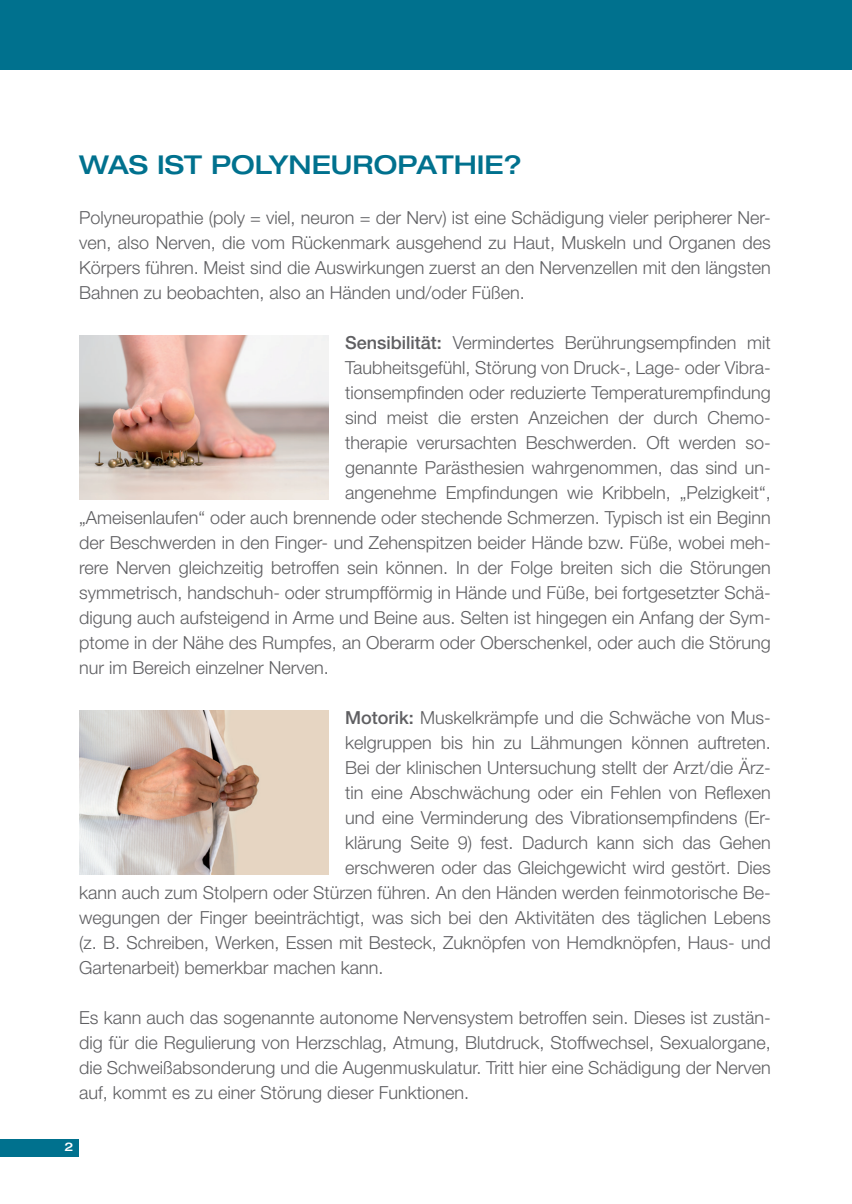
<style>
.page{position:relative;width:852px;height:1204px;background:#fff}
.page>*{position:absolute;margin:0;border:0;box-sizing:border-box;transform-origin:0 0}
.t1{font:500 expanded 26px "Helvetica Neue LT Pro";color:#00718e}
.t2{font:300 18px/25px "Helvetica Neue LT Pro";color:#5f5f62;text-align:justify}
.t3{font:500 expanded 12px "Helvetica Neue LT Pro";color:#fff}
.s1{font-weight:500}
</style>
<div class="page">
<div style="left:0;top:0;width:852px;height:70px;background:#00718e"></div>
<div style="left:0;top:1139px;width:79px;height:17px;background:#00718e"></div>
<img style="left:79px;top:335px;width:249px;height:164px">
<img style="left:79px;top:710px;width:249px;height:164px">
<h1 class="t1" style="left:79px;top:149px;width:444px">WAS IST POLYNEUROPATHIE?</h1>
<p class="t2" style="left:79px;top:205px;width:693px">Polyneuropathie (poly = viel, neuron = der Nerv) ist eine Schädigung vieler peripherer Ner&shy;ven, also Nerven, die vom Rückenmark ausgehend zu Haut, Muskeln und Organen des Körpers führen. Meist sind die Auswirkungen zuerst an den Nervenzellen mit den längsten Bahnen zu beobachten, also an Händen und/oder Füßen.</p>
<p class="t2" style="left:345px;top:330px;width:427px"><span class="s1">Sensibilität:</span> Vermindertes Berührungsempfinden mit</p>
<p class="t2" style="left:345px;top:355px;width:427px">Taubheitsgefühl, Störung von Druck-, Lage- oder Vibra-</p>
<p class="t2" style="left:345px;top:380px;width:427px">tionsempfinden oder reduzierte Temperaturempfindung</p>
<p class="t2" style="left:345px;top:405px;width:427px">sind meist die ersten Anzeichen der durch Chemo-</p>
<p class="t2" style="left:345px;top:430px;width:427px">therapie verursachten Beschwerden. Oft werden so-</p>
<p class="t2" style="left:345px;top:455px;width:427px">genannte Parästhesien wahrgenommen, das sind un-</p>
<p class="t2" style="left:345px;top:480px;width:427px">angenehme Empfindungen wie Kribbeln, „Pelzigkeit“,</p>
<p class="t2" style="left:79px;top:505px;width:693px">„Ameisenlaufen“ oder auch brennende oder stechende Schmerzen. Typisch ist ein Beginn</p>
<p class="t2" style="left:79px;top:530px;width:693px">der Beschwerden in den Finger- und Zehenspitzen beider Hände bzw. Füße, wobei meh-</p>
<p class="t2" style="left:79px;top:555px;width:693px">rere Nerven gleichzeitig betroffen sein können. In der Folge breiten sich die Störungen</p>
<p class="t2" style="left:79px;top:580px;width:693px">symmetrisch, handschuh- oder strumpfförmig in Hände und Füße, bei fortgesetzter Schä-</p>
<p class="t2" style="left:79px;top:605px;width:693px">digung auch aufsteigend in Arme und Beine aus. Selten ist hingegen ein Anfang der Sym-</p>
<p class="t2" style="left:79px;top:630px;width:693px">ptome in der Nähe des Rumpfes, an Oberarm oder Oberschenkel, oder auch die Störung</p>
<p class="t2" style="left:79px;top:655px;width:251px">nur im Bereich einzelner Nerven.</p>
<p class="t2" style="left:345px;top:705px;width:427px"><span class="s1">Motorik:</span> Muskelkrämpfe und die Schwäche von Mus-</p>
<p class="t2" style="left:345px;top:730px;width:427px">kelgruppen bis hin zu Lähmungen können auftreten.</p>
<p class="t2" style="left:345px;top:755px;width:427px">Bei der klinischen Untersuchung stellt der Arzt/die Ärz-</p>
<p class="t2" style="left:345px;top:780px;width:427px">tin eine Abschwächung oder ein Fehlen von Reflexen</p>
<p class="t2" style="left:345px;top:805px;width:427px">und eine Verminderung des Vibrationsempfindens (Er-</p>
<p class="t2" style="left:345px;top:830px;width:427px">klärung Seite 9) fest. Dadurch kann sich das Gehen</p>
<p class="t2" style="left:345px;top:855px;width:427px">erschweren oder das Gleichgewicht wird gestört. Dies</p>
<p class="t2" style="left:79px;top:880px;width:693px">kann auch zum Stolpern oder Stürzen führen. An den Händen werden feinmotorische Be-</p>
<p class="t2" style="left:79px;top:905px;width:693px">wegungen der Finger beeinträchtigt, was sich bei den Aktivitäten des täglichen Lebens</p>
<p class="t2" style="left:79px;top:930px;width:693px">(z. B. Schreiben, Werken, Essen mit Besteck, Zuknöpfen von Hemdknöpfen, Haus- und</p>
<p class="t2" style="left:79px;top:955px;width:306px">Gartenarbeit) bemerkbar machen kann.</p>
<p class="t2" style="left:79px;top:1005px;width:693px">Es kann auch das sogenannte autonome Nervensystem betroffen sein. Dieses ist zustän&shy;dig für die Regulierung von Herzschlag, Atmung, Blutdruck, Stoffwechsel, Sexualorgane, die Schweißabsonderung und die Augenmuskulatur. Tritt hier eine Schädigung der Nerven auf, kommt es zu einer Störung dieser Funktionen.</p>
<p class="t3" style="left:65px;top:1140px;width:10px">2</p>
</div>
